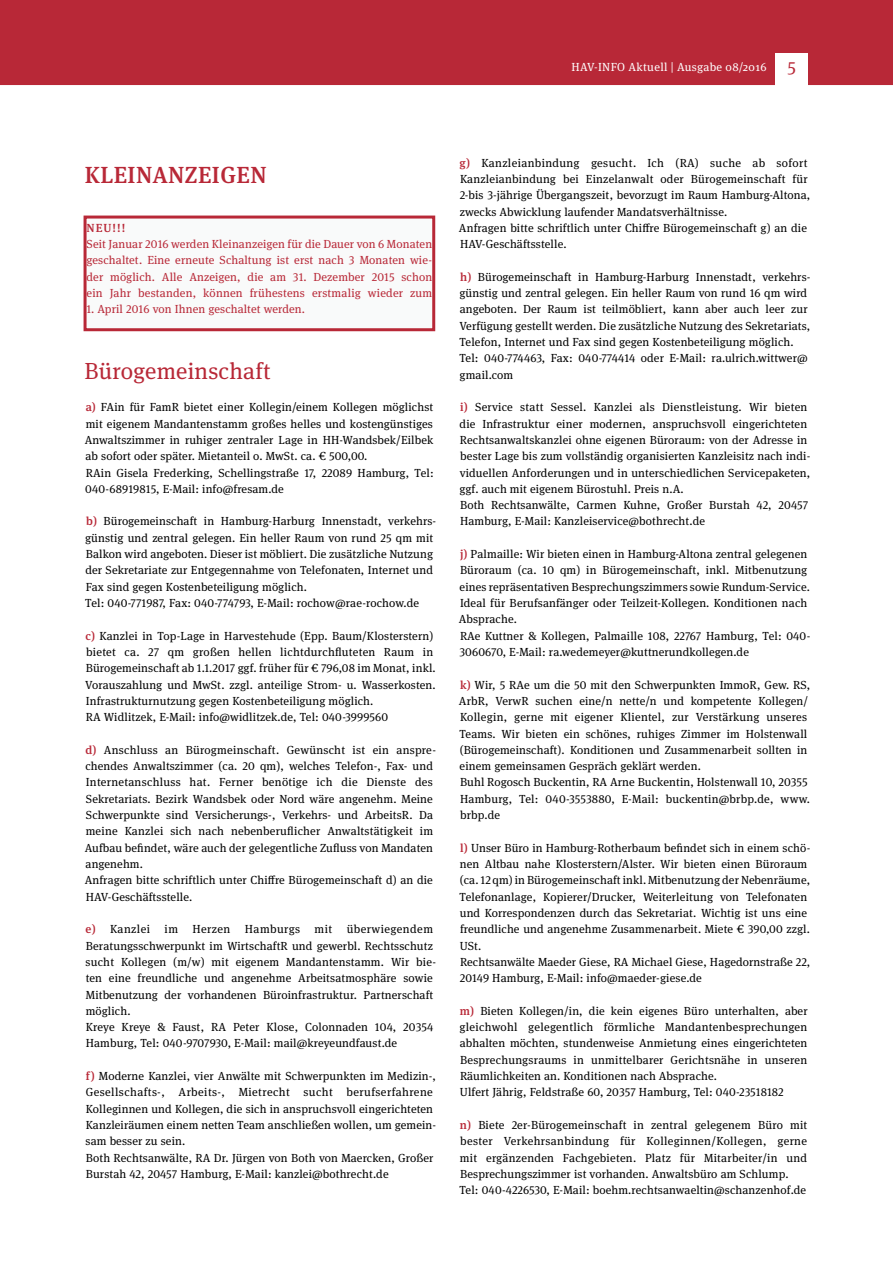
<style>
.page{position:relative;width:893px;height:1263px;background:#fff}
.page>*{position:absolute;margin:0;border:0;box-sizing:border-box;transform-origin:0 0}
.t1{font:23.25px "Meta Serif Pro";letter-spacing:.01em;color:#b82837}
.t2{font:500 23.25px "Meta Serif Pro";letter-spacing:.02em;color:#b82837}
.t3{font:11.7px/16.4px "Meta Serif Pro";letter-spacing:.01em;color:#000}
.t4{font:11.7px/16.4px "Meta Serif Pro";letter-spacing:.015em;color:#b82837;text-align:justify}
.t5{font:11.7px "Meta Serif Pro";letter-spacing:.03em;color:#fff}
.t6{font:500 11.7px "Meta Serif Pro";color:#b82837}
.s1{font-size:18px;color:#b82837}
.s2{font-weight:500;color:#b82837}
</style>
<div class="page">
<div style="left:0;top:0;width:893px;height:84px;background:#b82837"></div>
<div style="left:85px;top:217px;width:349px;height:113px;background:#f9fafa"></div>
<div style="left:84px;top:216px;width:351px;height:115px;border:3px solid #b82837"></div>
<hr style="left:0;top:84px;width:893px;height:1px;background:#b82837">
<div style="left:776px;top:53px;width:32px;height:33px;background:#fff"></div>
<p class="t5" style="left:571px;top:58px;width:226px">HAV-INFO Aktuell | Ausgabe 08/2016 <span class="s1">5</span></p>
<h1 class="t2" style="left:85px;top:157px;width:183px">KLEINANZEIGEN</h1>
<p class="t6" style="left:87px;top:219px;width:40px">NEU!!!</p>
<p class="t4" style="left:87px;top:235px;width:347px">Seit Januar 2016 werden Kleinanzeigen für die Dauer von 6 Monaten geschaltet. Eine erneute Schaltung ist erst nach 3 Monaten wie&shy;der möglich. Alle Anzeigen, die am 31. Dezember 2015 schon ein Jahr bestanden, können frühestens erstmalig wieder zum</p>
<p class="t4" style="left:87px;top:301px;width:220px">1. April 2016 von Ihnen geschaltet werden.</p>
<h1 class="t1" style="left:84px;top:354px;width:188px">Bürogemeinschaft</h1>
<p class="t3" style="left:85px;top:398px;width:350px"><span class="s2">a)</span> FAin für FamR bietet einer Kollegin/einem Kollegen möglichst mit eigenem Mandantenstamm großes helles und kostengünstiges Anwaltszimmer in ruhiger zentraler Lage in HH-Wandsbek/Eilbek ab sofort oder später. Mietanteil o. MwSt. ca. € 500,00.<br>RAin Gisela Frederking, Schellingstraße 17, 22089 Hamburg, Tel:<br>040-68919815, E-Mail: info@fresam.de</p>
<p class="t3" style="left:85px;top:513px;width:352px"><span class="s2">b)</span> Bürogemeinschaft in Hamburg-Harburg Innenstadt, verkehrs&shy;günstig und zentral gelegen. Ein heller Raum von rund 25 qm mit Balkon wird angeboten. Dieser ist möbliert. Die zusätzliche Nutzung der Sekretariate zur Entgegennahme von Telefonaten, Internet und Fax sind gegen Kostenbeteiligung möglich.<br>Tel: 040-771987, Fax: 040-774793, E-Mail: rochow@rae-rochow.de</p>
<p class="t3" style="left:85px;top:627px;width:352px"><span class="s2">c)</span> Kanzlei in Top-Lage in Harvestehude (Epp. Baum/Klosterstern) bietet ca. 27 qm großen hellen lichtdurchfluteten Raum in Bürogemeinschaft ab 1.1.2017 ggf. früher für € 796,08 im Monat, inkl.<br>Vorauszahlung und MwSt. zzgl. anteilige Strom- u. Wasserkosten.<br>Infrastrukturnutzung gegen Kostenbeteiligung möglich.<br>RA Widlitzek, E-Mail: info@widlitzek.de, Tel: 040-3999560</p>
<p class="t3" style="left:85px;top:741px;width:353px"><span class="s2">d)</span> Anschluss an Bürogmeinschaft. Gewünscht ist ein anspre&shy;chendes Anwaltszimmer (ca. 20 qm), welches Telefon-, Fax- und Internetanschluss hat. Ferner benötige ich die Dienste des Sekretariats. Bezirk Wandsbek oder Nord wäre angenehm. Meine Schwerpunkte sind Versicherungs-, Verkehrs- und ArbeitsR. Da meine Kanzlei sich nach nebenberuflicher Anwaltstätigkeit im Aufbau befindet, wäre auch der gelegentliche Zufluss von Mandaten angenehm.<br>Anfragen bitte schriftlich unter Chiffre Bürogemeinschaft d) an die HAV-Geschäftsstelle.</p>
<p class="t3" style="left:85px;top:920px;width:352px"><span class="s2">e)</span> Kanzlei im Herzen Hamburgs mit überwiegendem Beratungsschwerpunkt im WirtschaftR und gewerbl. Rechtsschutz sucht Kollegen (m/w) mit eigenem Mandantenstamm. Wir bie&shy;ten eine freundliche und angenehme Arbeitsatmosphäre sowie Mitbenutzung der vorhandenen Büroinfrastruktur. Partnerschaft möglich.<br>Kreye Kreye &amp; Faust, RA Peter Klose, Colonnaden 104, 20354<br>Hamburg, Tel: 040-9707930, E-Mail: mail@kreyeundfaust.de</p>
<p class="t3" style="left:86px;top:1067px;width:352px"><span class="s2">f)</span> Moderne Kanzlei, vier Anwälte mit Schwerpunkten im Medizin-, Gesellschafts-, Arbeits-, Mietrecht sucht berufserfahrene Kolleginnen und Kollegen, die sich in anspruchsvoll eingerichteten Kanzleiräumen einem netten Team anschließen wollen, um gemein&shy;sam besser zu sein.<br>Both Rechtsanwälte, RA Dr. Jürgen von Both von Maercken, Großer Burstah 42, 20457 Hamburg, E-Mail: kanzlei@bothrecht.de</p>
<p class="t3" style="left:459px;top:154px;width:353px"><span class="s2">g)</span> Kanzleianbindung gesucht. Ich (RA) suche ab sofort Kanzleianbindung bei Einzelanwalt oder Bürogemeinschaft für 2-bis 3-jährige Übergangszeit, bevorzugt im Raum Hamburg-Altona, zwecks Abwicklung laufender Mandatsverhältnisse.<br>Anfragen bitte schriftlich unter Chiffre Bürogemeinschaft g) an die HAV-Geschäftsstelle.</p>
<p class="t3" style="left:459px;top:268px;width:352px"><span class="s2">h)</span> Bürogemeinschaft in Hamburg-Harburg Innenstadt, verkehrs&shy;günstig und zentral gelegen. Ein heller Raum von rund 16 qm wird angeboten. Der Raum ist teilmöbliert, kann aber auch leer zur Verfügung gestellt werden. Die zusätzliche Nutzung des Sekretariats, Telefon, Internet und Fax sind gegen Kostenbeteiligung möglich.<br>Tel: 040-774463, Fax: 040-774414 oder E-Mail: ra.ulrich.wittwer@ gmail.com</p>
<p class="t3" style="left:459px;top:398px;width:352px"><span class="s2">i)</span> Service statt Sessel. Kanzlei als Dienstleistung. Wir bieten die Infrastruktur einer modernen, anspruchsvoll eingerichteten Rechtsanwaltskanzlei ohne eigenen Büroraum: von der Adresse in bester Lage bis zum vollständig organisierten Kanzleisitz nach indi&shy;viduellen Anforderungen und in unterschiedlichen Servicepaketen, ggf. auch mit eigenem Bürostuhl. Preis n.A.<br>Both Rechtsanwälte, Carmen Kuhne, Großer Burstah 42, 20457<br>Hamburg, E-Mail: Kanzleiservice@bothrecht.de</p>
<p class="t3" style="left:459px;top:545px;width:353px"><span class="s2">j)</span> Palmaille: Wir bieten einen in Hamburg-Altona zentral gelegenen Büroraum (ca. 10 qm) in Bürogemeinschaft, inkl. Mitbenutzung eines repräsentativen Besprechungszimmers sowie Rundum-Service.<br>Ideal für Berufsanfänger oder Teilzeit-Kollegen. Konditionen nach Absprache.<br>RAe Kuttner &amp; Kollegen, Palmaille 108, 22767 Hamburg, Tel: 040- 3060670, E-Mail: ra.wedemeyer@kuttnerundkollegen.de</p>
<p class="t3" style="left:459px;top:676px;width:353px"><span class="s2">k)</span> Wir, 5 RAe um die 50 mit den Schwerpunkten ImmoR, Gew. RS, ArbR, VerwR suchen eine/n nette/n und kompetente Kollegen/ Kollegin, gerne mit eigener Klientel, zur Verstärkung unseres Teams. Wir bieten ein schönes, ruhiges Zimmer im Holstenwall (Bürogemeinschaft). Konditionen und Zusammenarbeit sollten in einem gemeinsamen Gespräch geklärt werden.<br>Buhl Rogosch Buckentin, RA Arne Buckentin, Holstenwall 10, 20355<br>Hamburg, Tel: 040-3553880, E-Mail: buckentin@brbp.de, www. brbp.de</p>
<p class="t3" style="left:459px;top:839px;width:352px"><span class="s2">l)</span> Unser Büro in Hamburg-Rotherbaum befindet sich in einem schö&shy;nen Altbau nahe Klosterstern/Alster. Wir bieten einen Büroraum (ca. 12 qm) in Bürogemeinschaft inkl. Mitbenutzung der Nebenräume, Telefonanlage, Kopierer/Drucker, Weiterleitung von Telefonaten und Korrespondenzen durch das Sekretariat. Wichtig ist uns eine freundliche und angenehme Zusammenarbeit. Miete € 390,00 zzgl.<br>USt.<br>Rechtsanwälte Maeder Giese, RA Michael Giese, Hagedornstraße 22, 20149 Hamburg, E-Mail: info@maeder-giese.de</p>
<p class="t3" style="left:459px;top:1002px;width:350px"><span class="s2">m)</span> Bieten Kollegen/in, die kein eigenes Büro unterhalten, aber gleichwohl gelegentlich förmliche Mandantenbesprechungen abhalten möchten, stundenweise Anmietung eines eingerichteten Besprechungsraums in unmittelbarer Gerichtsnähe in unseren Räumlichkeiten an. Konditionen nach Absprache.<br>Ulfert Jährig, Feldstraße 60, 20357 Hamburg, Tel: 040-23518182</p>
<p class="t3" style="left:459px;top:1116px;width:349px"><span class="s2">n)</span> Biete 2er-Bürogemeinschaft in zentral gelegenem Büro mit bester Verkehrsanbindung für Kolleginnen/Kollegen, gerne mit ergänzenden Fachgebieten. Platz für Mitarbeiter/in und Besprechungszimmer ist vorhanden. Anwaltsbüro am Schlump.<br>Tel: 040-4226530, E-Mail: boehm.rechtsanwaeltin@schanzenhof.de</p>
</div>
